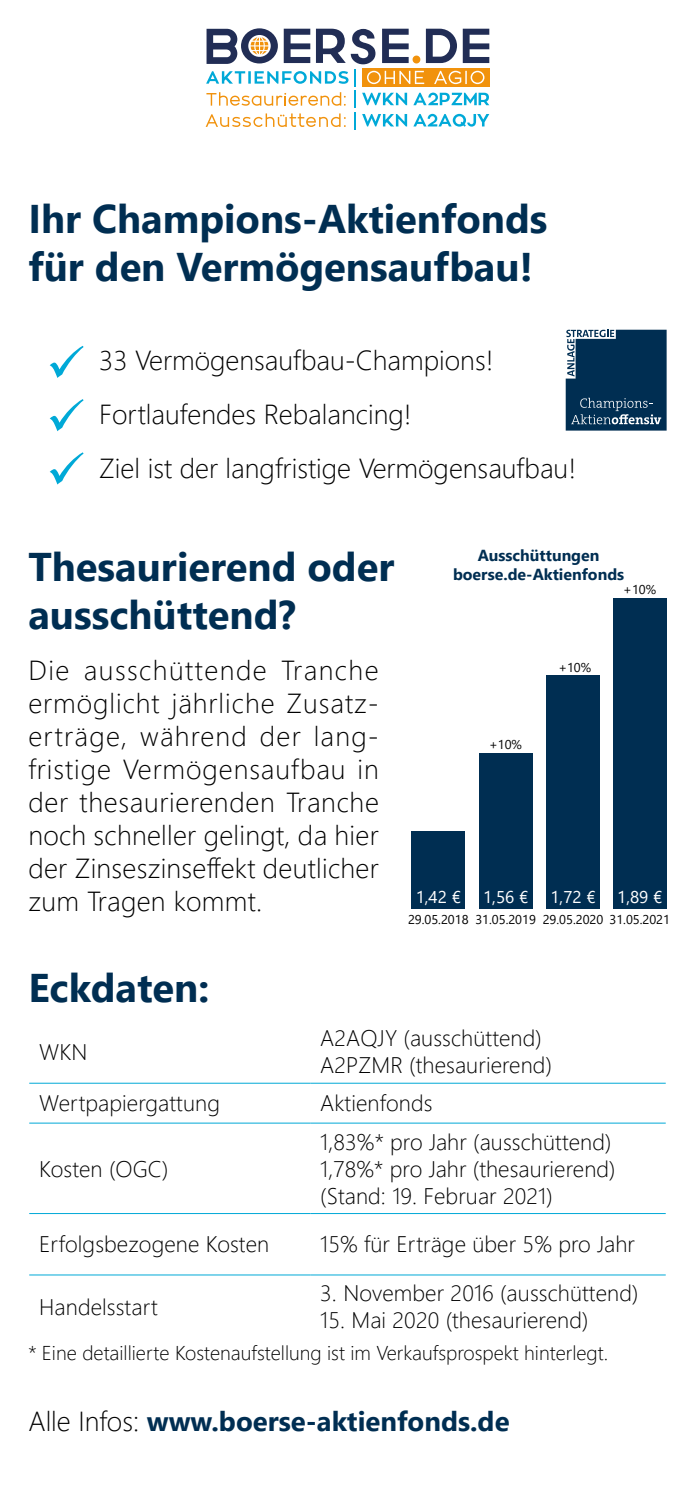
<style>
.page{position:relative;width:695px;height:1489px;background:#fff}
.page>*{position:absolute;margin:0;border:0;box-sizing:border-box;transform-origin:0 0}
.t1{font:50px/53.2px "Wingdings";color:#00a9d7;text-align:justify}
.t2{font:700 40px/48px "Segoe UI";color:#002e52}
.t3{font:300 27.5px/33px "Segoe UI";letter-spacing:.01em;color:#000}
.t4{font:700 27.5px "Segoe UI";color:#002e52}
.t5{font:300 22.5px/27px "Segoe UI";letter-spacing:.005em;color:#000}
.t6{font:300 20px "Segoe UI";color:#000}
.t7{font:17px "Segoe UI";color:#fff}
.t8{font:700 16px/19.2px "Segoe UI";color:#002e52;text-align:center}
.t9{font:12.75px "Segoe UI";color:#000}
.s1{font-weight:300;color:#000}
</style>
<div class="page">
<hr style="left:29px;top:1082px;width:281px;height:1px;background:#00a9d7">
<hr style="left:310px;top:1082px;width:355px;height:1px;background:#00a9d7">
<hr style="left:29px;top:1122px;width:281px;height:1px;background:#00a9d7">
<hr style="left:310px;top:1122px;width:355px;height:1px;background:#00a9d7">
<hr style="left:29px;top:1212px;width:281px;height:1px;background:#00a9d7">
<hr style="left:310px;top:1212px;width:355px;height:1px;background:#00a9d7">
<hr style="left:29px;top:1274px;width:281px;height:1px;background:#00a9d7">
<hr style="left:310px;top:1274px;width:355px;height:1px;background:#00a9d7">
<div style="left:411px;top:831px;width:54px;height:77px;background:#002e52"></div>
<div style="left:479px;top:753px;width:53px;height:155px;background:#002e52"></div>
<div style="left:546px;top:675px;width:53px;height:233px;background:#002e52"></div>
<div style="left:613px;top:598px;width:53px;height:310px;background:#002e52"></div>
<svg style="left:565px;top:330px;width:101px;height:100px;background:#1b4464"></svg>
<svg style="left:206px;top:28px;width:283px;height:101px"></svg>
<h2 class="t2" style="left:28px;top:191px;width:520px">Ihr Champions-Aktienfonds für den Vermögensaufbau!</h2>
<h1 class="t1" style="left:46px;top:340px;width:41px">✓ ✓ ✓</h1>
<p class="t3" style="left:99px;top:330px;width:478px;line-height:54.2px">33 Vermögensaufbau-Champions!<br>Fortlaufendes Rebalancing!<br>Ziel ist der langfristige Vermögensaufbau!</p>
<h2 class="t2" style="left:28px;top:540px;width:367px">Thesaurierend oder ausschüttend?</h2>
<p class="t3" style="left:28px;top:651px;width:352px">Die ausschüttende Tranche ermöglicht jährliche Zusatz&shy;erträge, während der lang&shy;fristige Vermögensaufbau in der thesaurierenden Tranche noch schneller gelingt, da hier der Zinseszinseffekt deutlicher zum Tragen kommt.</p>
<p class="t8" style="left:453px;top:544px;width:173px">Ausschüttungen boerse.de-Aktienfonds</p>
<p class="t9" style="left:489px;top:732px;width:34px">+10%</p>
<p class="t9" style="left:558px;top:655px;width:34px">+10%</p>
<p class="t9" style="left:623px;top:577px;width:34px">+10%</p>
<p class="t7" style="left:415px;top:880px;width:47px">1,42 €</p>
<p class="t7" style="left:483px;top:880px;width:47px">1,56 €</p>
<p class="t7" style="left:550px;top:880px;width:47px">1,72 €</p>
<p class="t7" style="left:617px;top:880px;width:47px">1,89 €</p>
<p class="t9" style="left:408px;top:907px;width:129px">29.05.2018 31.05.2019</p>
<p class="t9" style="left:609px;top:907px;width:62px">31.05.2021</p>
<p class="t9" style="left:542px;top:907px;width:62px">29.05.2020</p>
<h2 class="t2" style="left:28px;top:960px;width:182px">Eckdaten:</h2>
<p class="t5" style="left:39px;top:1035px;width:50px">WKN</p>
<p class="t5" style="left:320px;top:1022px;width:233px">A2AQJY (ausschüttend)<br>A2PZMR (thesaurierend)</p>
<p class="t5" style="left:39px;top:1087px;width:182px">Wertpapiergattung</p>
<p class="t5" style="left:320px;top:1087px;width:114px">Aktienfonds</p>
<p class="t5" style="left:39px;top:1152px;width:131px">Kosten (OGC)</p>
<p class="t5" style="left:320px;top:1125px;width:297px">1,83%* pro Jahr (ausschüttend)<br>1,78%* pro Jahr (thesaurierend) (Stand: 19. Februar 2021)</p>
<p class="t5" style="left:39px;top:1228px;width:231px">Erfolgsbezogene Kosten</p>
<p class="t5" style="left:320px;top:1228px;width:316px">15% für Erträge über 5% pro Jahr</p>
<p class="t5" style="left:39px;top:1291px;width:120px">Handelsstart</p>
<p class="t5" style="left:320px;top:1277px;width:319px">3. November 2016 (ausschüttend)</p>
<p class="t5" style="left:320px;top:1304px;width:269px">15. Mai 2020 (thesaurierend)</p>
<p class="t6" style="left:28px;top:1334px;width:581px">* Eine detaillierte Kostenaufstellung ist im Verkaufsprospekt hinterlegt.</p>
<p class="t4" style="left:28px;top:1395px;width:482px"><span class="s1">Alle Infos:</span> www.boerse-aktienfonds.de</p>
</div>
